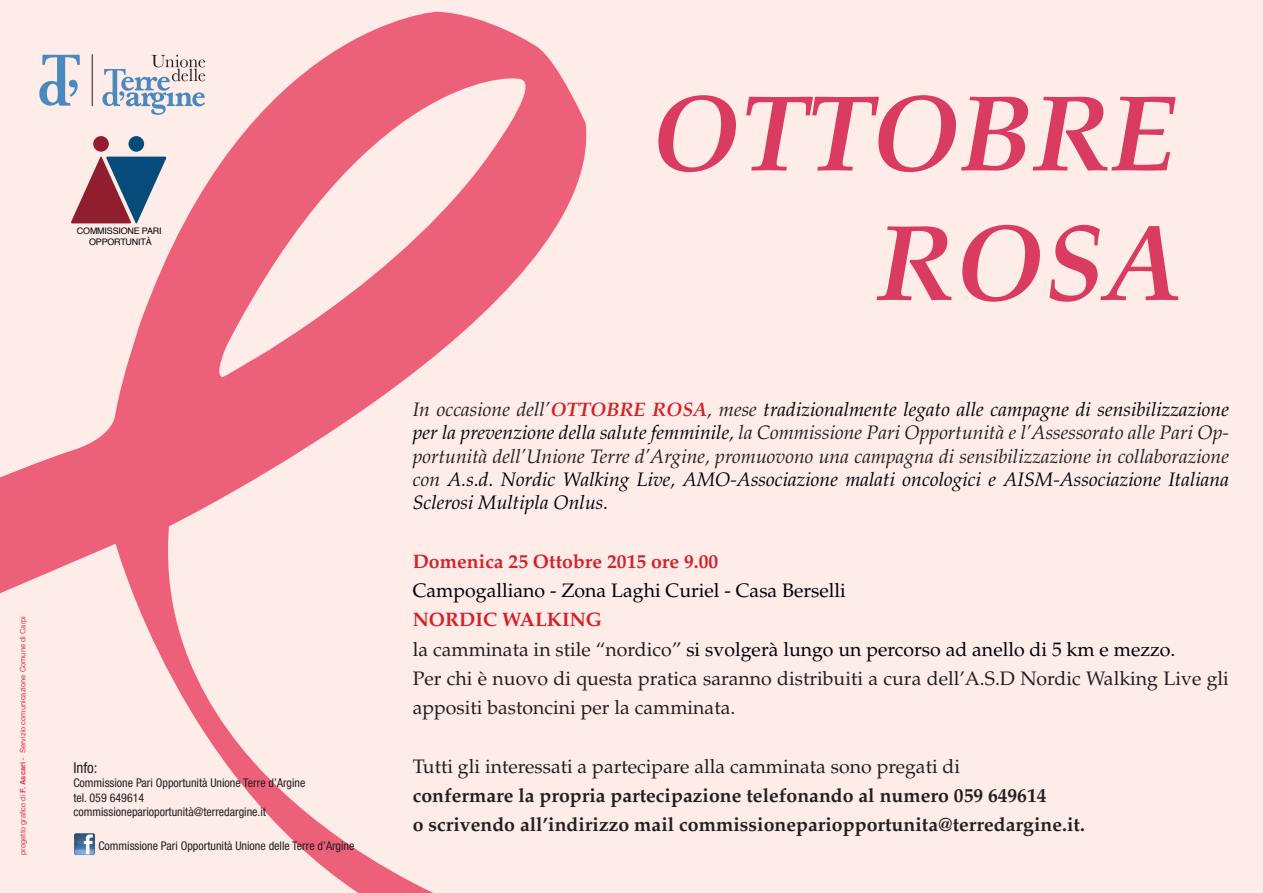
<style>
.page{position:relative;width:1263px;height:893px;background:#fdece8}
.page>*{position:absolute;margin:0;border:0;box-sizing:border-box;transform-origin:0 0}
.t1{font:italic 700 108px/129.6px "Palatino LT Std";color:#d93b61;text-align:right}
.t2{font:italic 19.5px/23.4px "Palatino LT Std";color:#231f20;text-align:justify}
.t3{font:19.5px/29.2px "Palatino LT Std";color:#231f20}
.t4{font:700 19.5px/29.2px "Palatino LT Std";color:#231f20}
.t5{font:19.5px "Palatino LT Std";color:#00010a}
.t6{font:700 19.5px "Palatino LT Std";color:#d1232a}
.t7{font:condensed 15px "Helvetica Neue LT Std";color:#231f20}
.t8{font:condensed 12px/14.4px "Helvetica Neue LT Std";color:#231f20}
.t9{font:9px/10.8px "Helvetica";letter-spacing:-.02em;color:#000;text-align:center}
.t10{font:7.5px "Helvetica";color:#d93b61}
.s1{font-weight:700}
.s2{font-weight:700;color:#d1232a}
.s3{color:#000303}
.s4{color:#00010a}
</style>
<div class="page">
<svg style="left:0;top:12px;width:587px;height:881px"></svg>
<hr style="left:92px;top:54px;width:1px;height:52px;background:#231f20">
<svg style="left:39px;top:55px;width:41px;height:51px"></svg>
<svg style="left:102px;top:55px;width:103px;height:60px"></svg>
<div style="left:93px;top:136px;width:16px;height:16px;background:#911e2f;border-radius:50%"></div>
<div style="left:128px;top:136px;width:16px;height:16px;background:#064b79;border-radius:50%"></div>
<svg style="left:71px;top:156px;width:96px;height:68px"></svg>
<img style="left:73px;top:833px;width:22px;height:22px">
<p class="t9" style="left:77px;top:226px;width:86px">COMMISSIONE PARI<br>OPPORTUNITÀ</p>
<p class="t10" style="left:17px;top:855px;width:240px;rotate:-90deg">progetto grafico di <span class="s1">F. Ascari</span> - Servizio comunicazione Comune di Carpi</p>
<p class="t7" style="left:73px;top:759px;width:26px">Info:</p>
<p class="t8" style="left:73px;top:776px;width:234px">Commissione Pari Opportunità Unione Terre d’Argine tel. 059 649614 commissioneparioportunità@terredargine.it</p>
<p class="t8" style="left:98px;top:838px;width:258px">Commissione Pari Opportunità Unione delle Terre d’Argine</p>
<h1 class="t1" style="left:650px;top:70px;width:533px">OTTOBRE<br>ROSA</h1>
<p class="t2" style="left:413px;top:398px;width:818px">In occasione dell’<span class="s2">OTTOBRE ROSA</span>, mese <span class="s3">tradizionalmente legato alle campagne di sensibilizzazione per la prevenzione della salute femminile,</span> la Commissione Pari Opportunità e l’Assessorato alle Pari Op&shy;portunità dell’Unione Terre d’Argine, promuovono una campagna di sensibilizzazione in collaborazione con <span class="s4">A.s.d. Nordic Walking Live, AMO-Associazione malati oncologici e AISM-Associazione Italiana Sclerosi Multipla Onlus.</span></p>
<p class="t6" style="left:413px;top:550px;width:307px">Domenica 25 Ottobre 2015 ore 9.00</p>
<p class="t5" style="left:413px;top:579px;width:435px">Campogalliano - Zona Laghi Curiel - Casa Berselli</p>
<p class="t3" style="left:413px;top:606px;width:818px"><span class="s2">Nordic Walking<br></span>la camminata in stile “nordico” <span class="s4">si svolgerà lungo un percorso ad anello di 5 km e mezzo.<br></span>Per chi è nuovo di questa pratica saranno distribuiti a cura dell’A.S.D Nordic Walking Live gli appositi bastoncini per la camminata.</p>
<p class="t3" style="left:413px;top:752px;width:549px">Tutti gli interessati a partecipare alla camminata sono pregati di</p>
<p class="t4" style="left:413px;top:781px;width:674px">confermare la propria partecipazione telefonando al numero 059 649614<br>o scrivendo all’indirizzo mail commissionepariopportunita@terredargine.it.</p>
</div>
